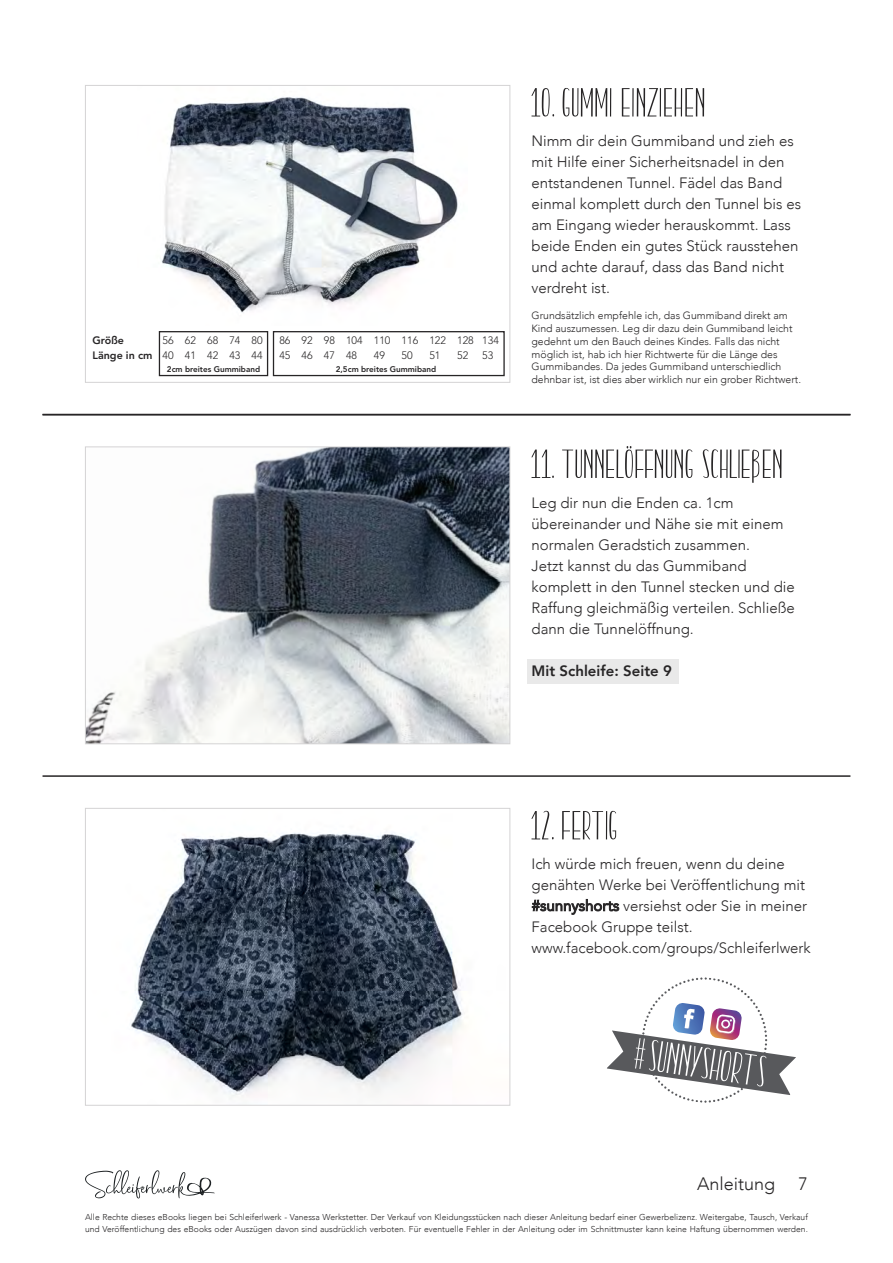
<style>
.page{position:relative;width:893px;height:1263px;background:#fff}
.page>*{position:absolute;margin:0;border:0;box-sizing:border-box;transform-origin:0 0}
.t1{font:60px "Billgrotia Sans";color:#fff}
.t2{font:55.5px "Billgrotia Sans";color:#272526}
.t3{font:300 18px "Avenir";color:#272526}
.t4{font:300 15px/21px "Avenir";color:#272526}
.t5{font:800 15px "Avenir";color:#272526}
.t6{font:300 10.65px "Avenir";color:#272526}
.t7{font:800 10.65px "Avenir";color:#272526}
.t8{font:300 10.5px/12.8px "Avenir";color:#272526}
.t9{font:300 8.55px/12px "Avenir";color:#272526}
.t10{font:800 8.1px "Avenir";color:#272526}
.s1{font-weight:800}
.s2{font-weight:400}
</style>
<div class="page">
<div style="left:527px;top:659px;width:151px;height:24px;background:#e9e9e9"></div>
<hr style="left:43px;top:775px;width:807px;height:2px;background:#272526">
<svg style="left:85px;top:1170px;width:130px;height:28px"></svg>
<hr style="left:43px;top:414px;width:807px;height:1px;background:#272526">
<img style="left:87px;top:448px;width:421px;height:294px">
<div style="left:85px;top:446px;width:425px;height:298px;border:1px solid #d4d3d4"></div>
<img style="left:161px;top:97px;width:297px;height:216px">
<div style="left:85px;top:85px;width:425px;height:298px;border:1px solid #d4d3d4"></div>
<img style="left:131px;top:833px;width:333px;height:266px">
<div style="left:85px;top:808px;width:425px;height:298px;border:1px solid #d4d3d4"></div>
<svg style="left:607px;top:977px;width:189px;height:126px"></svg>
<div style="left:159px;top:331px;width:109px;height:45px;border:1px solid #272526"></div>
<div style="left:273px;top:331px;width:232px;height:45px;border:1px solid #272526"></div>
<p class="t7" style="left:92px;top:336px;width:33px">Größe</p>
<p class="t6" style="left:163px;top:336px;width:102px">56 62 68 74 80</p>
<p class="t6" style="left:279px;top:336px;width:221px">86 92 98 104 110 116 122 128 134</p>
<p class="t6" style="left:92px;top:351px;width:172px"><span class="s1">Länge in cm</span> 40 41 42 43 44</p>
<p class="t6" style="left:279px;top:351px;width:79px">45 46 47 48</p>
<p class="t6" style="left:374px;top:351px;width:13px">49</p>
<p class="t6" style="left:402px;top:351px;width:13px">50</p>
<p class="t6" style="left:429px;top:351px;width:13px">51</p>
<p class="t6" style="left:457px;top:351px;width:13px">52</p>
<p class="t6" style="left:482px;top:351px;width:13px">53</p>
<p class="t10" style="left:167px;top:366px;width:95px">2cm breites Gummiband</p>
<p class="t10" style="left:336px;top:366px;width:102px">2,5cm breites Gummiband</p>
<h2 class="t2" style="left:531px;top:73px;width:176px">10. GUMMI EINZIEHEN</h2>
<p class="t4" style="left:531px;top:131px;width:271px">Nimm dir dein Gummiband und zieh es mit Hilfe einer Sicherheitsnadel in den entstandenen Tunnel. Fädel das Band einmal komplett durch den Tunnel bis es am Eingang wieder herauskommt. Lass beide Enden ein gutes Stück rausstehen und achte darauf, dass das Band nicht verdreht ist.</p>
<p class="t8" style="left:531px;top:310px;width:271px">Grundsätzlich empfehle ich, das Gummiband direkt am Kind auszumessen. Leg dir dazu dein Gummiband leicht gedehnt um den Bauch deines Kindes. Falls das nicht möglich ist, hab ich hier Richtwerte für die Länge des Gummibandes. Da jedes Gummiband unterschiedlich dehnbar ist, ist dies aber wirklich nur ein grober Richtwert.</p>
<h2 class="t2" style="left:531px;top:435px;width:254px">11. Tunnelöffnung schließen</h2>
<p class="t4" style="left:531px;top:492px;width:265px">Leg dir nun die Enden ca. 1cm übereinander und Nähe sie mit einem normalen Geradstich zusammen.<br>Jetzt kannst du das Gummiband komplett in den Tunnel stecken und die<br>Raffung gleichmäßig verteilen. Schließe dann die Tunnelöffnung.</p>
<p class="t5" style="left:531px;top:660px;width:142px">Mit Schleife: Seite 9</p>
<h2 class="t2" style="left:531px;top:796px;width:89px">12. Fertig</h2>
<p class="t4" style="left:531px;top:854px;width:281px">Ich würde mich freuen, wenn du deine genähten Werke bei Veröffentlichung mit <span class="s2">#sunnyshorts</span> versiehst oder Sie in meiner Facebook Gruppe teilst. www.facebook.com/groups/Schleiferlwerk</p>
<h1 class="t1" style="left:639px;top:1022px;width:135px;rotate:8deg">#sunnyshorts</h1>
<p class="t3" style="left:697px;top:1172px;width:79px">Anleitung</p>
<p class="t3" style="left:799px;top:1172px;width:11px">7</p>
<p class="t9" style="left:85px;top:1211px;width:724px">Alle Rechte dieses eBooks liegen bei Schleiferlwerk - Vanessa Werkstetter. Der Verkauf von Kleidungsstücken nach dieser Anleitung bedarf einer Gewerbelizenz. Weitergabe, Tausch, Verkauf und Veröffentlichung des eBooks oder Auszügen davon sind ausdrücklich verboten. Für eventuelle Fehler in der Anleitung oder im Schnittmuster kann keine Haftung übernommen werden.</p>
</div>
